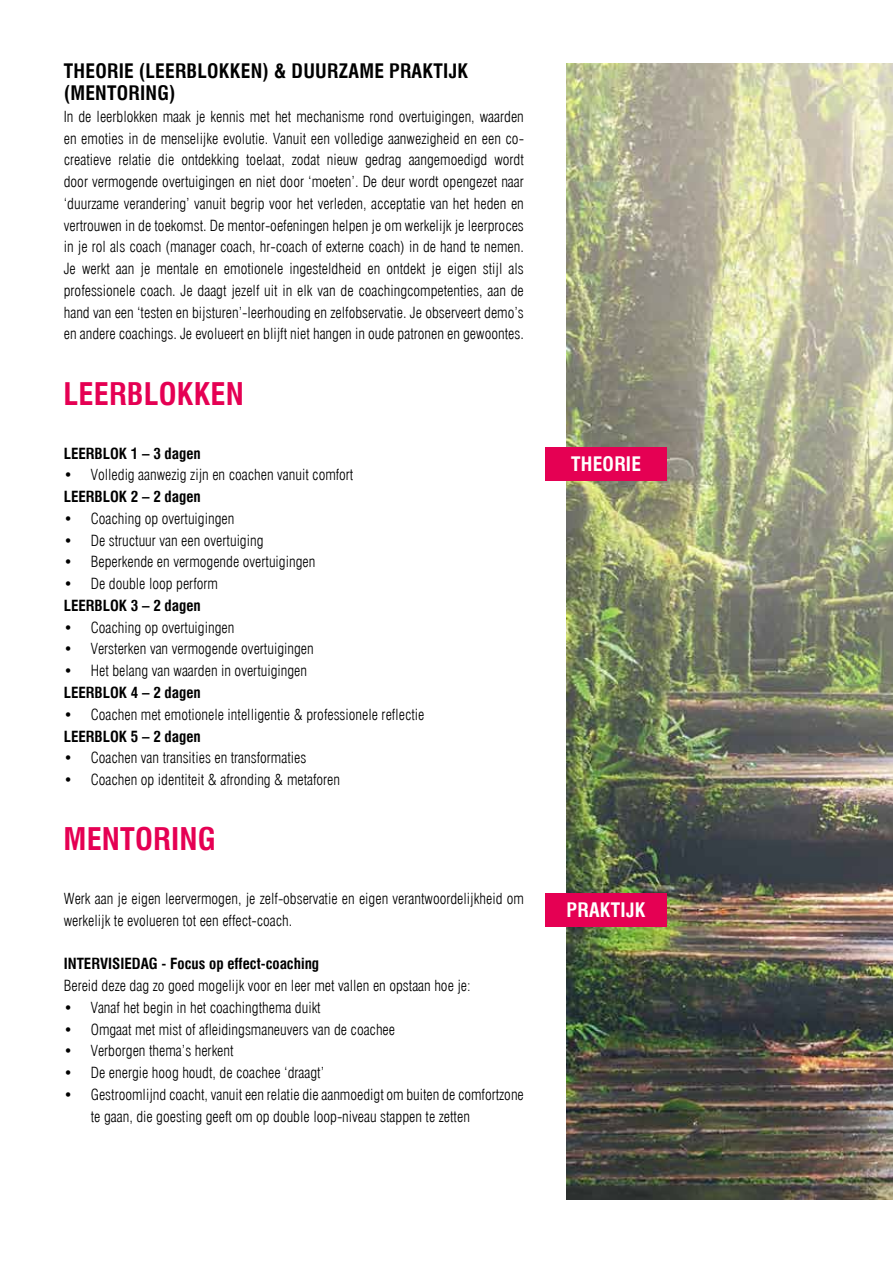
<style>
.page{position:relative;width:893px;height:1263px;background:#fff}
.page>*{position:absolute;margin:0;border:0;box-sizing:border-box;transform-origin:0 0}
.t1{font:700 condensed 30.45px "Swiss 721 BT";letter-spacing:.005em;color:#e50053}
.t2{font:700 condensed 19.5px/21.8px "Swiss 721 BT";letter-spacing:.015em;color:#000}
.t3{font:700 condensed 19.5px "Swiss 721 BT";letter-spacing:.015em;color:#fff}
.t4{font:300 condensed 15px/21.8px "Swiss 721 BT";color:#000}
.t5{font:700 condensed 15px "Swiss 721 BT";color:#000}
</style>
<div class="page">
<img style="left:567px;top:64px;width:326px;height:1135px">
<div style="left:545px;top:447px;width:122px;height:34px;background:#e50053"></div>
<div style="left:545px;top:893px;width:122px;height:33px;background:#e50053"></div>
<h2 class="t2" style="left:64px;top:60px;width:406px">THEORIE (LEERBLOKKEN) &amp; DUURZAME PRAKTIJK (MENTORING)</h2>
<p class="t4" style="left:64px;top:106px;width:462px;text-align:justify">In de leerblokken maak je kennis met het mechanisme rond overtuigingen, waarden en emoties in de menselijke evolutie. Vanuit een volledige aanwezigheid en een co&shy;creatieve relatie die ontdekking toelaat, zodat nieuw gedrag aangemoedigd wordt door vermogende overtuigingen en niet door ‘moeten’. De deur wordt opengezet naar ‘duurzame verandering’ vanuit begrip voor het verleden, acceptatie van het heden en vertrouwen in de toekomst. De mentor-oefeningen helpen je om werkelijk je leerproces in je rol als coach (manager coach, hr-coach of externe coach) in de hand te nemen.<br>Je werkt aan je mentale en emotionele ingesteldheid en ontdekt je eigen stijl als professionele coach. Je daagt jezelf uit in elk van de coachingcompetenties, aan de hand van een ‘testen en bijsturen’-leerhouding en zelfobservatie. Je observeert demo’s en andere coachings. Je evolueert en blijft niet hangen in oude patronen en gewoontes.</p>
<h1 class="t1" style="left:63px;top:376px;width:182px">LEERBLOKKEN</h1>
<p class="t5" style="left:64px;top:444px;width:139px">LEERBLOK 1 – 3 dagen</p>
<p class="t4" style="left:64px;top:464px;width:291px">• Volledig aanwezig zijn en coachen vanuit comfort</p>
<p class="t5" style="left:64px;top:488px;width:139px">LEERBLOK 2 – 2 dagen</p>
<p class="t4" style="left:64px;top:508px;width:172px">• Coaching op overtuigingen</p>
<p class="t4" style="left:64px;top:529px;width:201px">• De structuur van een overtuiging</p>
<p class="t4" style="left:64px;top:551px;width:253px">• Beperkende en vermogende overtuigingen</p>
<p class="t4" style="left:64px;top:573px;width:156px">• De double loop perform</p>
<p class="t5" style="left:64px;top:596px;width:139px">LEERBLOK 3 – 2 dagen</p>
<p class="t4" style="left:64px;top:616px;width:172px">• Coaching op overtuigingen</p>
<p class="t4" style="left:64px;top:638px;width:252px">• Versterken van vermogende overtuigingen</p>
<p class="t4" style="left:64px;top:660px;width:245px">• Het belang van waarden in overtuigingen</p>
<p class="t5" style="left:64px;top:683px;width:139px">LEERBLOK 4 – 2 dagen</p>
<p class="t4" style="left:64px;top:703px;width:362px">• Coachen met emotionele intelligentie &amp; professionele reflectie</p>
<p class="t5" style="left:64px;top:727px;width:139px">LEERBLOK 5 – 2 dagen</p>
<p class="t4" style="left:64px;top:747px;width:244px">• Coachen van transities en transformaties</p>
<p class="t4" style="left:64px;top:769px;width:278px">• Coachen op identiteit &amp; afronding &amp; metaforen</p>
<h1 class="t1" style="left:63px;top:821px;width:154px">MENTORING</h1>
<p class="t4" style="left:64px;top:888px;width:462px">Werk aan je eigen leervermogen, je zelf-observatie en eigen verantwoordelijkheid om werkelijk te evolueren tot een effect-coach.</p>
<p class="t5" style="left:64px;top:955px;width:257px">INTERVISIEDAG - Focus op effect-coaching</p>
<p class="t4" style="left:64px;top:975px;width:408px">Bereid deze dag zo goed mogelijk voor en leer met vallen en opstaan hoe je:</p>
<p class="t4" style="left:64px;top:996px;width:258px">• Vanaf het begin in het coachingthema duikt</p>
<p class="t4" style="left:64px;top:1018px;width:333px">• Omgaat met mist of afleidingsmaneuvers van de coachee</p>
<p class="t4" style="left:64px;top:1040px;width:171px">• Verborgen thema’s herkent</p>
<p class="t4" style="left:64px;top:1062px;width:262px">• De energie hoog houdt, de coachee ‘draagt’</p>
<p class="t4" style="left:91px;top:1083px;width:435px;text-indent:-27px">• Gestroomlijnd coacht, vanuit een relatie die aanmoedigt om buiten de comfortzone te gaan, die goesting geeft om op double loop-niveau stappen te zetten</p>
<h2 class="t3" style="left:571px;top:453px;width:71px">THEORIE</h2>
<h2 class="t3" style="left:567px;top:898px;width:80px">PRAKTIJK</h2>
</div>
